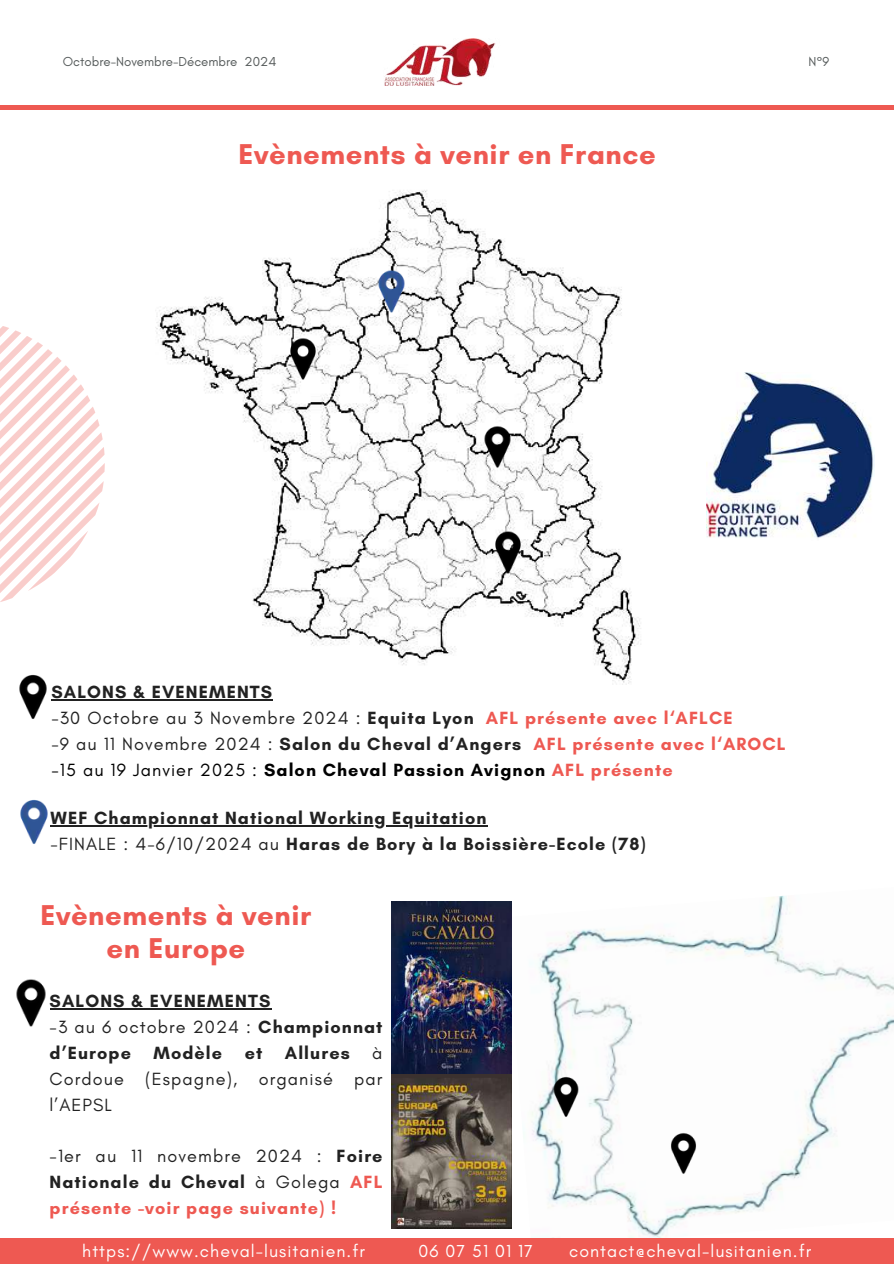
<style>
.page{position:relative;width:894px;height:1264px;background:#fff}
.page>*{position:absolute;margin:0;border:0;box-sizing:border-box;transform-origin:0 0}
.t1{font:700 29.25px/33.8px "Glacial Indifference";letter-spacing:.02em;color:#ee5952;text-align:center}
.t2{font:700 18px/25.8px "Glacial Indifference";letter-spacing:.06em;color:#ee5952}
.t3{font:18px/25.8px "Glacial Indifference";letter-spacing:.06em;color:#222}
.t4{font:700 18px/25.8px "Glacial Indifference";letter-spacing:.06em;color:#222}
.t5{font:17.7px "Glacial Indifference";letter-spacing:.06em;color:#fff}
.t6{font:13.2px "Glacial Indifference";color:#565b5b}
.s1{color:#222}
.s2{font-weight:400;color:#222}
.s3{font-weight:400;color:#000}
.s4{color:#000}
.s5{font-weight:400}
.s6{font-weight:700}
</style>
<div class="page">
<img style="left:506px;top:896px;width:387px;height:342px">
<div style="left:0;top:1238px;width:893px;height:25px;background:#ee5952"></div>
<img style="left:155px;top:190px;width:486px;height:495px">
<div style="left:0;top:105px;width:893px;height:5px;background:#ee5952"></div>
<svg style="left:0;top:326px;width:105px;height:276px"></svg>
<img style="left:384px;top:38px;width:112px;height:47px">
<img style="left:274px;top:330px;width:57px;height:57px">
<img style="left:20px;top:800px;width:44px;height:44px">
<img style="left:19px;top:674px;width:45px;height:45px">
<img style="left:469px;top:418px;width:57px;height:58px">
<img style="left:362px;top:262px;width:58px;height:58px">
<img style="left:479px;top:524px;width:57px;height:57px">
<img style="left:706px;top:373px;width:168px;height:165px">
<hr style="left:51px;top:699px;width:222px;height:1px;background:#222">
<hr style="left:50px;top:825px;width:437px;height:1px;background:#222">
<img style="left:391px;top:902px;width:120px;height:326px">
<img style="left:538px;top:1069px;width:55px;height:55px">
<img style="left:655px;top:1125px;width:56px;height:56px">
<hr style="left:50px;top:1008px;width:221px;height:1px;background:#222">
<img style="left:16px;top:979px;width:47px;height:48px">
<p class="t6" style="left:63px;top:54px;width:215px">Octobre-Novembre-Décembre 2024</p>
<h1 class="t1" style="left:238px;top:137px;width:418px">Evènements à venir en France</h1>
<p class="t6" style="left:808px;top:54px;width:22px">N°9</p>
<p class="t2" style="left:51px;top:678px;width:735px"><span class="s1">SALONS &amp; EVENEMENTS<br></span><span class="s2">-30 Octobre au 3 Novembre 2024 :</span> <span class="s1">Equita Lyon</span> AFL présente avec l‘AFLCE<br><span class="s2">-9 au 11 Novembre 2024 :</span> <span class="s1">Salon du Cheval d’Angers</span> AFL présente avec l‘AROCL <span class="s3">-15 au 19 Janvier 2025 :</span> <span class="s4">Salon Cheval Passion Avignon</span> AFL présente</p>
<p class="t4" style="left:50px;top:805px;width:596px">WEF Championnat National Working Equitation<br><span class="s5">-FINALE : 4-6/10/2024 au</span> Haras de Bory à la Boissière-Ecole (78)</p>
<h1 class="t1" style="left:40px;top:897px;width:272px">Evènements à venir en Europe</h1>
<p class="t3" style="left:50px;top:987px;width:334px"><span class="s6">SALONS &amp; EVENEMENTS<br></span>-3 au 6 octobre 2024 : <span class="s6">Championnat d’Europe Modèle et Allures</span> à<br>Cordoue (Espagne), organisé par l’AEPSL</p>
<p class="t2" style="left:50px;top:1143px;width:334px;text-align:justify"><span class="s2">-1er au 11 novembre 2024 :</span> <span class="s1">Foire Nationale du Cheval</span> <span class="s2">à Golega</span> AFL présente -voir page suivante) !</p>
<p class="t5" style="left:82px;top:1240px;width:284px">https://www.cheval-lusitanien.fr</p>
<p class="t5" style="left:418px;top:1240px;width:116px">06 07 51 01 17</p>
<p class="t5" style="left:569px;top:1240px;width:243px">contact@cheval-lusitanien.fr</p>
</div>
